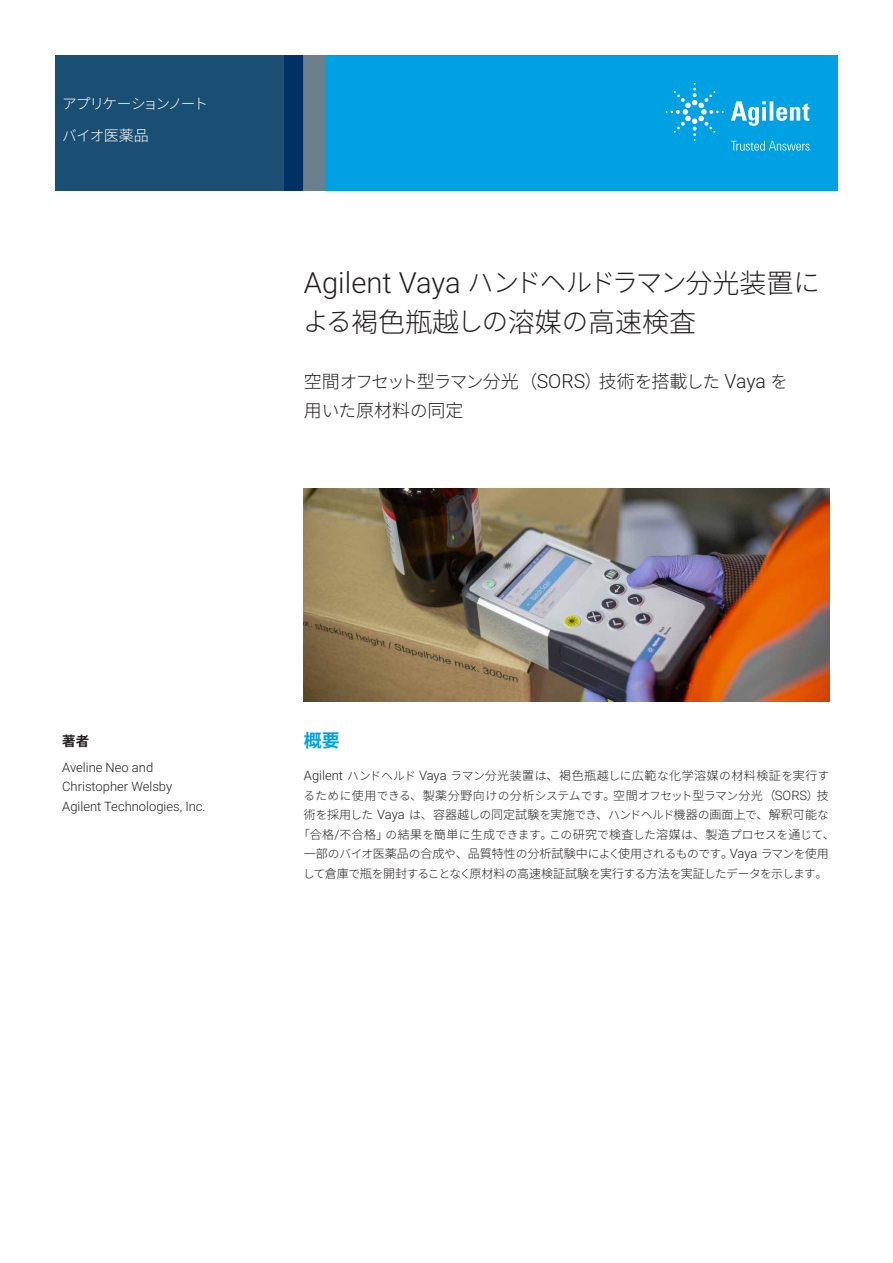
<style>
.page{position:relative;width:893px;height:1263px;background:#fff}
.page>*{position:absolute;margin:0;border:0;box-sizing:border-box;transform-origin:0 0}
.t1{font:300 29.1px "Roboto";color:#231f20}
.t2{font:300 27px "Noto Sans CJ Kjp";color:#231f20}
.Subtitle{font:300 18px "Noto Sans CJ Kjp";color:#231f20}
.Header_1{font:700 18px "Noto Sans CJ Kjp";color:#00a1e3}
.Subtitle-2{font:300 17.7px "Noto Sans CJ Kjp";letter-spacing:-.1em;color:#231f20}
.Doctype{font:300 14.7px "Noto Sans CJ Kjp";letter-spacing:-.115em;color:#fff}
.Area_Identifier{font:300 14.7px "Noto Sans CJ Kjp";color:#fff}
.DATA_author_title{font:700 13.5px "Noto Sans CJ Kjp";color:#231f20}
.DATA_author_name___i{font:300 12.9px/19.5px "Roboto";color:#231f20}
.Text{font:300 12px/19.5px "Noto Sans CJ Kjp";letter-spacing:.005em;color:#231f20;text-align:center}
.Text-2{font:300 12px "Noto Sans CJ Kjp";letter-spacing:.04em;color:#231f20}
.Text-3{font:300 11.7px "Noto Sans CJ Kjp";letter-spacing:-.03em;color:#231f20}
.Text-4{font:300 11.7px "Noto Sans CJ Kjp";letter-spacing:-.08em;color:#231f20}
.s1{font-size:15px}
.s2{font-family:"Noto Sans CJ Kjp";font-size:26.4px}
.s3{font-family:"Noto Sans CJ Kjp";font-size:27px}
.s4{font-size:26.4px}
.s5{font-size:18px}
.s6{font-family:"Roboto";font-size:19.5px}
.s7{font-size:17.7px}
.s8{font-family:"Roboto";font-size:12.9px}
.s9{font-size:11.7px}
.s10{font-size:12px}
</style>
<div class="page">
<div style="left:284px;top:55px;width:554px;height:135px;background:#00a1e3"></div>
<svg style="left:55px;top:55px;width:249px;height:135px;background:#184b71"></svg>
<div style="left:304px;top:55px;width:21px;height:135px;background:#6b808c"></div>
<img style="left:304px;top:488px;width:526px;height:214px">
<svg style="left:731px;top:101px;width:78px;height:25px"></svg>
<svg style="left:666px;top:83px;width:58px;height:58px"></svg>
<svg style="left:731px;top:141px;width:78px;height:10px"></svg>
<p class="Doctype" style="left:62px;top:95px;width:148px">アプリケーションノート</p>
<p class="Area_Identifier" style="left:62px;top:127px;width:88px">バイオ<span class="s1">医薬品</span></p>
<p class="t1" style="left:304px;top:262px;width:517px">Agilent Vaya <span class="s2">ハンドヘルドラマン</span><span class="s3">分光装置</span><span class="s2">に</span></p>
<p class="t2" style="left:303px;top:306px;width:395px"><span class="s4">よる</span>褐色瓶越<span class="s4">しの</span>溶媒<span class="s4">の</span>高速検査</p>
<p class="Subtitle-2" style="left:304px;top:372px;width:486px"><span class="s5">空間</span>オフセット<span class="s5">型</span>ラマン<span class="s5">分光（</span><span class="s6">SORS</span><span class="s5">）技術</span>を<span class="s5">搭載</span>した <span class="s6">Vaya</span> を</p>
<p class="Subtitle" style="left:304px;top:400px;width:161px">用<span class="s7">いた</span>原材料<span class="s7">の</span>同定</p>
<p class="DATA_author_title" style="left:62px;top:734px;width:28px">著者</p>
<p class="DATA_author_name___i" style="left:62px;top:757px;width:145px">Aveline Neo and<br>Christopher Welsby<br>Agilent Technologies, Inc.</p>
<p class="Header_1" style="left:304px;top:730px;width:37px">概要</p>
<p class="Text-2" style="left:304px;top:769px;width:527px"><span class="s8">Agilent</span> <span class="s9">ハンドヘルド</span> <span class="s8">Vaya</span> <span class="s9">ラマン</span>分光装置<span class="s9">は</span>、褐色瓶越<span class="s9">しに</span>広範<span class="s9">な</span>化学溶媒<span class="s9">の</span>材料検証<span class="s9">を</span>実行<span class="s9">す</span></p>
<p class="Text-3" style="left:303px;top:789px;width:527px">るために<span class="s10">使用</span>できる<span class="s10">、製薬分野向</span>けの<span class="s10">分析</span>システムです<span class="s10">。空間</span>オフセット<span class="s10">型</span>ラマン<span class="s10">分光（</span><span class="s8">SORS</span><span class="s10">）技</span></p>
<p class="Text" style="left:298px;top:805px;width:538px">術<span class="s9">を</span>採用<span class="s9">した</span> <span class="s8">Vaya</span> <span class="s9">は</span>、容器越<span class="s9">しの</span>同定試験<span class="s9">を</span>実施<span class="s9">でき</span>、<span class="s9">ハンドヘルド</span>機器<span class="s9">の</span>画面上<span class="s9">で</span>、解釈可能<span class="s9">な</span>「合格<span class="s8">/</span>不合格」<span class="s9">の</span>結果<span class="s9">を</span>簡単<span class="s9">に</span>生成<span class="s9">できます</span>。<span class="s9">この</span>研究<span class="s9">で</span>検査<span class="s9">した</span>溶媒<span class="s9">は</span>、製造<span class="s9">プロセスを</span>通<span class="s9">じて</span>、一部<span class="s9">のバイオ</span>医薬品<span class="s9">の</span>合成<span class="s9">や</span>、品質特性<span class="s9">の</span>分析試験中<span class="s9">によく</span>使用<span class="s9">されるものです</span>。<span class="s8">Vaya</span> <span class="s9">ラマンを</span>使用</p>
<p class="Text-4" style="left:303px;top:867px;width:526px">して<span class="s10">倉庫</span>で<span class="s10">瓶</span>を<span class="s10">開封</span>することなく<span class="s10">原材料</span>の<span class="s10">高速検証試験</span>を<span class="s10">実行</span>する<span class="s10">方法</span>を<span class="s10">実証</span>したデータを<span class="s10">示</span>します<span class="s10">。</span></p>
</div>
